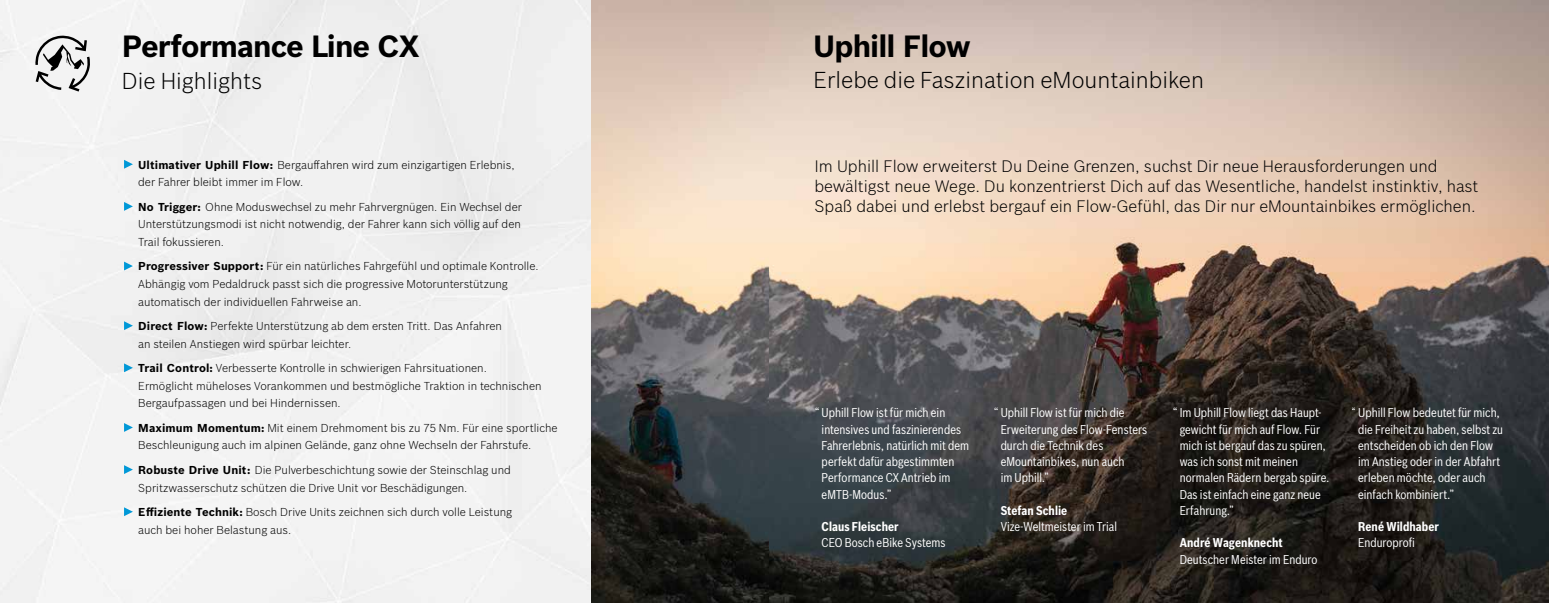
<style>
.page{position:relative;width:1549px;height:603px;background:#fff}
.page>*{position:absolute;margin:0;border:0;box-sizing:border-box;transform-origin:0 0}
.t1{font:700 30px "Bosch Sans";letter-spacing:-.03em;color:#000}
.t2{font:300 22.5px "Bosch Sans";color:#000}
.t3{font:300 16.25px/20px "Bosch Sans";color:#000}
.t4{font:12.5px/16.2px "Bosch Sans Cond";color:#fff}
.t5{font:700 12.5px "Bosch Sans Cond";letter-spacing:.005em;color:#fff}
.t6{font:300 11.25px/17.5px "Bosch Sans";color:#000}
.s1{font-weight:700}
</style>
<div class="page">
<img style="left:0;top:0;width:769px;height:602px">
<svg style="left:124px;top:160px;width:9px;height:9px"></svg>
<svg style="left:124px;top:202px;width:9px;height:9px"></svg>
<svg style="left:124px;top:261px;width:9px;height:9px"></svg>
<svg style="left:124px;top:321px;width:9px;height:9px"></svg>
<svg style="left:124px;top:363px;width:9px;height:9px"></svg>
<svg style="left:124px;top:423px;width:9px;height:8px"></svg>
<svg style="left:124px;top:465px;width:9px;height:9px"></svg>
<svg style="left:124px;top:507px;width:9px;height:9px"></svg>
<svg style="left:35px;top:35px;width:55px;height:56px"></svg>
<img style="left:769px;top:0;width:779px;height:602px">
<h1 class="t1" style="left:122px;top:24px;width:300px">Performance Line CX</h1>
<h2 class="t2" style="left:122px;top:65px;width:142px">Die Highlights</h2>
<p class="t6" style="left:138px;top:155px;width:378px"><span class="s1">Ultimativer Uphill Flow:</span> Bergauffahren wird zum einzigartigen Erlebnis, der Fahrer bleibt immer im Flow.</p>
<p class="t6" style="left:138px;top:197px;width:385px;text-align:justify"><span class="s1">No Trigger:</span> Ohne Moduswechsel zu mehr Fahrvergnügen. Ein Wechsel der Unterstützungsmodi ist nicht notwendig, der Fahrer kann sich völlig auf den Trail fokussieren.</p>
<p class="t6" style="left:138px;top:257px;width:402px"><span class="s1">Progressiver Support:</span> Für ein natürliches Fahrgefühl und optimale Kontrolle.<br>Abhängig vom Pedaldruck passt sich die progressive Motorunterstützung automatisch der individuellen Fahrweise an.</p>
<p class="t6" style="left:138px;top:316px;width:365px"><span class="s1">Direct Flow:</span> Perfekte Unterstützung ab dem ersten Tritt. Das Anfahren an steilen Anstiegen wird spürbar leichter.</p>
<p class="t6" style="left:138px;top:358px;width:405px"><span class="s1">Trail Control:</span> Verbesserte Kontrolle in schwierigen Fahrsituationen.<br>Ermöglicht müheloses Vorankommen und bestmögliche Traktion in technischen<br>Bergaufpassagen und bei Hindernissen.</p>
<p class="t6" style="left:138px;top:418px;width:421px"><span class="s1">Maximum Momentum:</span> Mit einem Drehmoment bis zu 75 Nm. Für eine sportliche<br>Beschleunigung auch im alpinen Gelände, ganz ohne Wechseln der Fahrstufe.</p>
<p class="t6" style="left:138px;top:460px;width:374px"><span class="s1">Robuste Drive Unit:</span> Die Pulverbeschichtung sowie der Steinschlag und<br>Spritzwasserschutz schützen die Drive Unit vor Beschädigungen.</p>
<p class="t6" style="left:138px;top:502px;width:375px"><span class="s1">Effiziente Technik:</span> Bosch Drive Units zeichnen sich durch volle Leistung auch bei hoher Belastung aus.</p>
<h1 class="t1" style="left:813px;top:24px;width:159px">Uphill Flow</h1>
<h2 class="t2" style="left:813px;top:64px;width:392px">Erlebe die Faszination eMountainbiken</h2>
<p class="t3" style="left:814px;top:155px;width:665px">Im Uphill Flow erweiterst Du Deine Grenzen, suchst Dir neue Herausforderungen und bewältigst neue Wege. Du konzentrierst Dich auf das Wesentliche, handelst instinktiv, hast<br>Spaß dabei und erlebst bergauf ein Flow-Gefühl, das Dir nur eMountainbikes ermöglichen.</p>
<p class="t4" style="left:821px;top:403px;width:149px;text-indent:-6px">“ Uphill Flow ist für mich ein intensives und faszinierendes<br>Fahrerlebnis, natürlich mit dem perfekt dafür abgestimmten<br>Performance CX Antrieb im eMTB-Modus.”</p>
<p class="t5" style="left:821px;top:517px;width:79px">Claus Fleischer</p>
<p class="t4" style="left:821px;top:533px;width:125px">CEO Bosch eBike Systems</p>
<p class="t4" style="left:1000px;top:403px;width:148px;text-indent:-6px">“ Uphill Flow ist für mich die<br>Erweiterung des Flow-Fensters durch die Technik des eMountainbikes, nun auch<br>im Uphill.”</p>
<p class="t5" style="left:1000px;top:501px;width:68px">Stefan Schlie</p>
<p class="t4" style="left:1000px;top:517px;width:118px">Vize-Weltmeister im Trial</p>
<p class="t4" style="left:1179px;top:403px;width:151px;text-indent:-6px">“ Im Uphill Flow liegt das Haupt&shy;gewicht für mich auf Flow. Für mich ist bergauf das zu spüren, was ich sonst mit meinen normalen Rädern bergab spüre.<br>Das ist einfach eine ganz neue<br>Erfahrung.”</p>
<p class="t5" style="left:1179px;top:533px;width:105px">André Wagenknecht</p>
<p class="t4" style="left:1179px;top:550px;width:139px">Deutscher Meister im Enduro</p>
<p class="t4" style="left:1358px;top:403px;width:146px;text-indent:-6px">“ Uphill Flow bedeutet für mich, die Freiheit zu haben, selbst zu entscheiden ob ich den Flow im Anstieg oder in der Abfahrt erleben möchte, oder auch einfach kombiniert.”</p>
<p class="t5" style="left:1358px;top:517px;width:82px">René Wildhaber</p>
<p class="t4" style="left:1358px;top:533px;width:58px">Enduroprofi</p>
</div>
